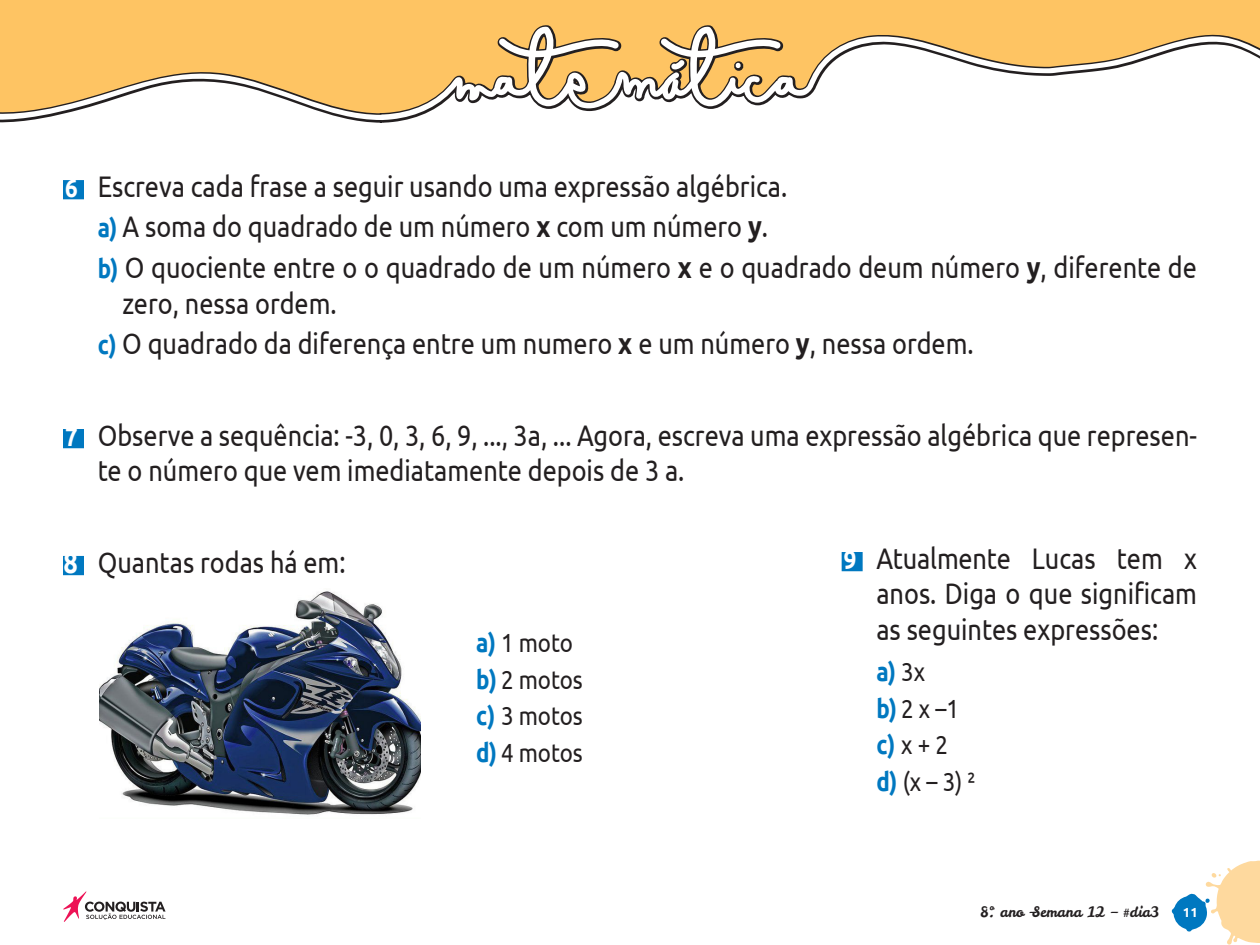
<style>
.page{position:relative;width:1260px;height:945px;background:#fff}
.page>*{position:absolute;margin:0;border:0;box-sizing:border-box;transform-origin:0 0}
.t1{font:29.75px/40.6px "Ubuntu";color:#231f20;scale:.85 1}
.t2{font:26.25px/36.4px "Ubuntu";color:#231f20;scale:.85 1}
.t3{font:14.35px "Leckerli One";color:#231f20}
.t4{font:700 13.12px "Ubuntu";color:#fff}
.s1{font-weight:700;font-size:26.25px;color:#fff}
.s2{font-weight:700;font-size:26.25px;color:#0078c0}
.s3{font-weight:700}
.s4{font-weight:700;color:#fff}
.s5{font-weight:700;color:#0078c0}
</style>
<div class="page">
<svg style="left:1172px;top:861px;width:88px;height:84px"></svg>
<svg style="left:63px;top:891px;width:103px;height:31px"></svg>
<div style="left:0;top:0;width:1260px;height:22px;background:#fec463"></div>
<svg style="left:0;top:22px;width:1260px;height:101px"></svg>
<svg style="left:0;top:26px;width:1260px;height:94px;fill:#fec463"></svg>
<div style="left:63px;top:180px;width:21px;height:19px;background:#0078c0"></div>
<div style="left:63px;top:429px;width:21px;height:19px;background:#0078c0"></div>
<div style="left:63px;top:556px;width:21px;height:19px;background:#0078c0"></div>
<img style="left:99px;top:591px;width:322px;height:224px">
<div style="left:842px;top:552px;width:21px;height:19px;background:#0078c0"></div>
<p class="t1" style="left:98px;top:165px;width:1295px;text-indent:-33px"><span class="s1">6</span> Escreva cada frase a seguir usando uma expressão algébrica.<br><span class="s2">a)</span> A soma do quadrado de um número <span class="s3">x</span> com um número <span class="s3">y</span>.<br><span class="s2">b)</span> O quociente entre o o quadrado de um número <span class="s3">x</span> e o quadrado deum número <span class="s3">y</span>, diferente de</p>
<p class="t1" style="left:98px;top:282px;width:1032px;text-indent:25px">zero, nessa ordem.<br><span class="s2">c)</span> O quadrado da diferença entre um numero <span class="s3">x</span> e um número <span class="s3">y</span>, nessa ordem.</p>
<p class="t1" style="left:98px;top:416px;width:1295px;line-height:35.7px;text-indent:-33px"><span class="s1">7</span> Observe a sequência: -3, 0, 3, 6, 9, ..., 3a, ... Agora, escreva uma expressão algébrica que represen&shy;te o número que vem imediatamente depois de 3 a.</p>
<p class="t1" style="left:64px;top:541px;width:333px"><span class="s4">8</span> Quantas rodas há em:</p>
<p class="t2" style="left:476px;top:624px;width:127px"><span class="s5">a)</span> 1 moto <span class="s5">b)</span> 2 motos <span class="s5">c)</span> 3 motos <span class="s5">d)</span> 4 motos</p>
<p class="t1" style="left:876px;top:539px;width:379px;line-height:35.7px;text-align:justify;text-indent:-33px"><span class="s1">9</span> Atualmente Lucas tem x anos. Diga o que significam as seguintes expressões:</p>
<p class="t2" style="left:876px;top:653px;width:118px"><span class="s5">a)</span> 3x<br><span class="s5">b)</span> 2 x –1 <span class="s5">c)</span> x + 2<br><span class="s5">d)</span> (x – 3) ²</p>
<p class="t3" style="left:980px;top:903px;width:181px">8º. ano –Semana 12 – #dia3</p>
<p class="t4" style="left:1183px;top:905px;width:16px">11</p>
</div>
